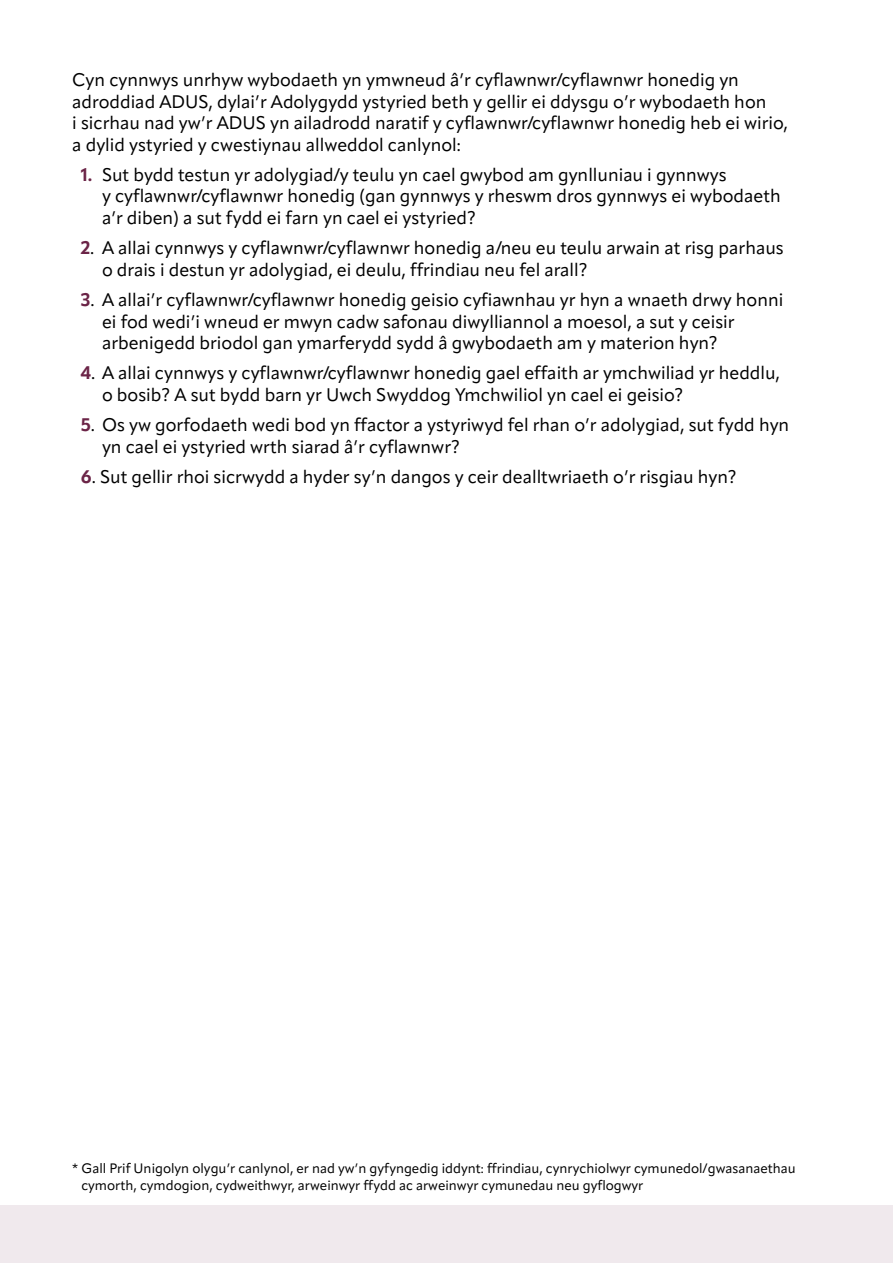
<style>
.page{position:relative;width:893px;height:1263px;background:#fff}
.page>*{position:absolute;margin:0;border:0;box-sizing:border-box;transform-origin:0 0}
.numbered_paragraph{font:18px/21.6px "Apparat";color:#000}
.Body_text{font:18px/21.6px "Apparat";color:#000}
.t1{font:13.5px/16.2px "Apparat";color:#000}
.s1{font-weight:700;color:#6b2447}
</style>
<div class="page">
<div style="left:0;top:1205px;width:893px;height:58px;background:#f0e9ed"></div>
<p class="Body_text" style="left:72px;top:69px;width:717px">Cyn cynnwys unrhyw wybodaeth yn ymwneud â’r cyflawnwr/cyflawnwr honedig yn adroddiad ADUS, dylai’r Adolygydd ystyried beth y gellir ei ddysgu o’r wybodaeth hon<br>i sicrhau nad yw’r ADUS yn ailadrodd naratif y cyflawnwr/cyflawnwr honedig heb ei wirio, a dylid ystyried y cwestiynau allweddol canlynol:</p>
<p class="numbered_paragraph" style="left:102px;top:164px;width:680px;text-indent:-21px"><span class="s1">1.</span> Sut bydd testun yr adolygiad/y teulu yn cael gwybod am gynlluniau i gynnwys<br>y cyflawnwr/cyflawnwr honedig (gan gynnwys y rheswm dros gynnwys ei wybodaeth a’r diben) a sut fydd ei farn yn cael ei ystyried?</p>
<p class="numbered_paragraph" style="left:102px;top:237px;width:683px;text-indent:-21px"><span class="s1">2</span>. A allai cynnwys y cyflawnwr/cyflawnwr honedig a/neu eu teulu arwain at risg parhaus o drais i destun yr adolygiad, ei deulu, ffrindiau neu fel arall?</p>
<p class="numbered_paragraph" style="left:102px;top:289px;width:683px;text-indent:-21px"><span class="s1">3</span>. A allai’r cyflawnwr/cyflawnwr honedig geisio cyfiawnhau yr hyn a wnaeth drwy honni ei fod wedi’i wneud er mwyn cadw safonau diwylliannol a moesol, a sut y ceisir arbenigedd briodol gan ymarferydd sydd â gwybodaeth am y materion hyn?</p>
<p class="numbered_paragraph" style="left:102px;top:362px;width:679px;text-indent:-21px"><span class="s1">4</span>. A allai cynnwys y cyflawnwr/cyflawnwr honedig gael effaith ar ymchwiliad yr heddlu, o bosib? A sut bydd barn yr Uwch Swyddog Ymchwiliol yn cael ei geisio?</p>
<p class="numbered_paragraph" style="left:102px;top:414px;width:689px;text-indent:-21px"><span class="s1">5</span>. Os yw gorfodaeth wedi bod yn ffactor a ystyriwyd fel rhan o’r adolygiad, sut fydd hyn yn cael ei ystyried wrth siarad â’r cyflawnwr?</p>
<p class="numbered_paragraph" style="left:81px;top:466px;width:657px"><span class="s1">6</span>. Sut gellir rhoi sicrwydd a hyder sy’n dangos y ceir dealltwriaeth o’r risgiau hyn?</p>
<p class="t1" style="left:81px;top:1160px;width:716px;text-indent:-9px">* Gall Prif Unigolyn olygu’r canlynol, er nad yw’n gyfyngedig iddynt: ffrindiau, cynrychiolwyr cymunedol/gwasanaethau cymorth, cymdogion, cydweithwyr, arweinwyr ffydd ac arweinwyr cymunedau neu gyflogwyr</p>
</div>
